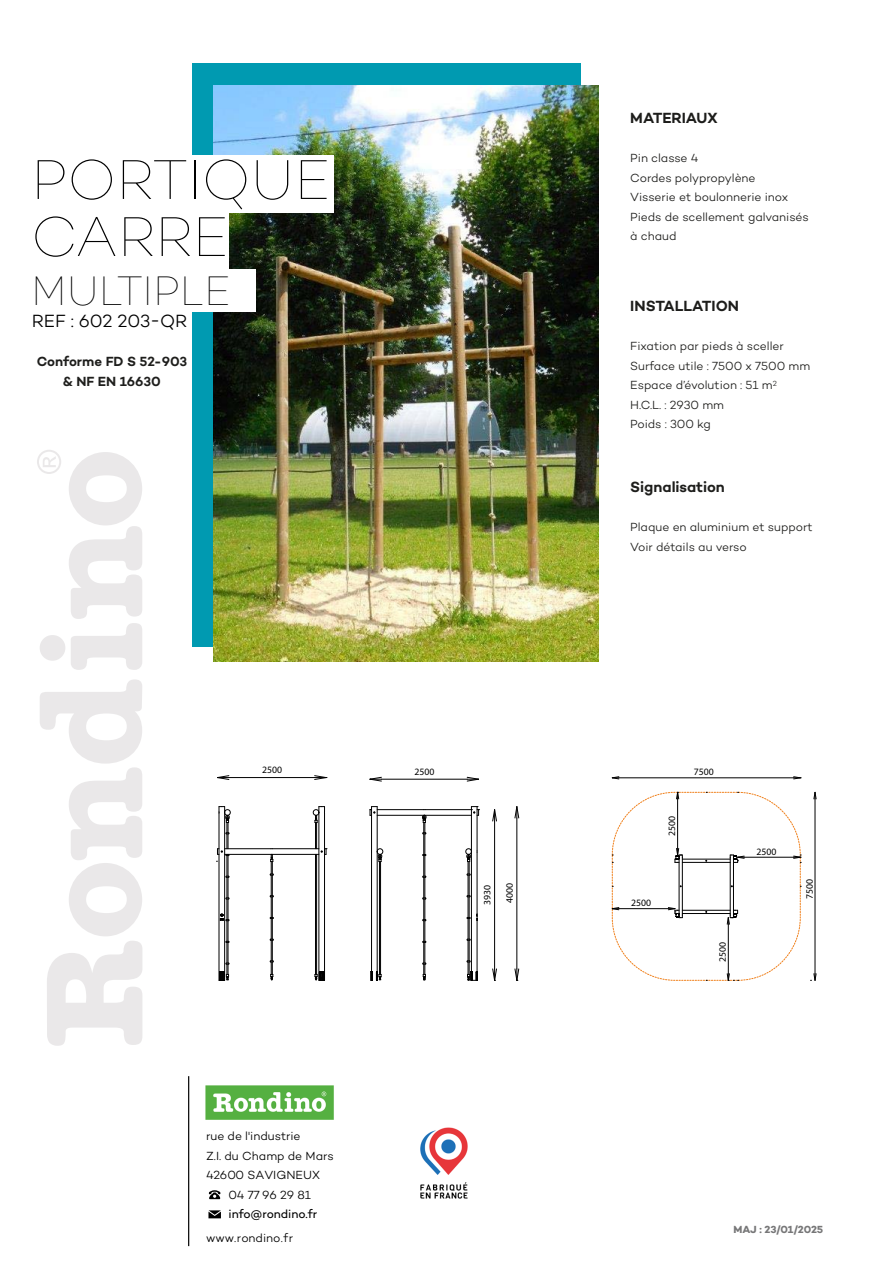
<style>
.page{position:relative;width:893px;height:1263px;background:#fff}
.page>*{position:absolute;margin:0;border:0;box-sizing:border-box;transform-origin:0 0}
.t1{font:100 57px "Campton";color:#000}
.t2{font:100 42px "Campton";color:#000}
.t3{font:300 18px "Campton";letter-spacing:-.01em;color:#000}
.t4{font:600 15px "Campton";color:#1d1d1b}
.t5{font:600 15px "Campton";color:#1e1e1c}
.t6{font:600 13.5px/19.5px "Campton";color:#1e1e1c;text-align:center}
.t7{font:300 12px/19.5px "Campton";color:#1e1e1c}
.t8{font:300 12px/19.5px "Campton";letter-spacing:-.005em;color:#1d1d1b}
.t9{font:300 12px "Campton";color:#000}
.t10{font:12px "Campton";color:#000}
.t11{font:700 10.5px "Campton";letter-spacing:-.025em;color:#777778}
.t12{font:9.75px "Myriad Pro";color:#000}
</style>
<div class="page">
<div style="left:192px;top:63px;width:388px;height:584px;background:#009ab1"></div>
<img style="left:214px;top:86px;width:384px;height:576px">
<hr style="left:815px;top:799px;width:1px;height:175px;background:#000">
<svg style="left:813px;top:792px;width:3px;height:7px"></svg>
<svg style="left:810px;top:973px;width:6px;height:8px"></svg>
<hr style="left:728px;top:924px;width:1px;height:50px;background:#000">
<hr style="left:619px;top:777px;width:175px;height:1px;background:#000">
<svg style="left:612px;top:776px;width:7px;height:3px"></svg>
<svg style="left:793px;top:776px;width:8px;height:3px"></svg>
<hr style="left:744px;top:857px;width:50px;height:1px;background:#000">
<hr style="left:677px;top:799px;width:1px;height:49px;background:#000">
<svg style="left:676px;top:792px;width:3px;height:7px"></svg>
<hr style="left:619px;top:908px;width:49px;height:1px;background:#000">
<svg style="left:612px;top:907px;width:7px;height:3px"></svg>
<svg style="left:727px;top:973px;width:12px;height:8px"></svg>
<svg style="left:792px;top:855px;width:9px;height:8px"></svg>
<hr style="left:682px;top:862px;width:48px;height:1px;background:#000">
<hr style="left:682px;top:859px;width:48px;height:1px;background:#000">
<hr style="left:682px;top:913px;width:48px;height:1px;background:#000">
<hr style="left:682px;top:910px;width:48px;height:1px;background:#000">
<hr style="left:733px;top:858px;width:1px;height:57px;background:#000">
<svg style="left:727px;top:910px;width:11px;height:15px"></svg>
<hr style="left:730px;top:858px;width:1px;height:57px;background:#000">
<svg style="left:730px;top:855px;width:15px;height:8px"></svg>
<hr style="left:682px;top:858px;width:1px;height:57px;background:#000">
<hr style="left:679px;top:858px;width:1px;height:57px;background:#000">
<svg style="left:675px;top:848px;width:8px;height:15px"></svg>
<svg style="left:668px;top:907px;width:15px;height:11px"></svg>
<svg style="left:217px;top:775px;width:12px;height:5px"></svg>
<hr style="left:229px;top:777px;width:86px;height:1px;background:#000">
<svg style="left:314px;top:775px;width:13px;height:5px"></svg>
<hr style="left:381px;top:779px;width:86px;height:1px;background:#000">
<svg style="left:467px;top:777px;width:12px;height:4px"></svg>
<svg style="left:370px;top:777px;width:12px;height:4px"></svg>
<hr style="left:517px;top:818px;width:1px;height:151px;background:#000">
<svg style="left:514px;top:806px;width:5px;height:12px"></svg>
<svg style="left:514px;top:968px;width:5px;height:13px"></svg>
<hr style="left:494px;top:821px;width:1px;height:148px;background:#000">
<svg style="left:492px;top:809px;width:5px;height:12px"></svg>
<svg style="left:492px;top:968px;width:5px;height:13px"></svg>
<hr style="left:272px;top:854px;width:47px;height:1px;background:#000">
<hr style="left:225px;top:854px;width:46px;height:1px;background:#000">
<hr style="left:225px;top:848px;width:46px;height:1px;background:#000">
<hr style="left:273px;top:848px;width:46px;height:1px;background:#000">
<hr style="left:324px;top:813px;width:1px;height:167px;background:#000">
<hr style="left:319px;top:813px;width:1px;height:167px;background:#000">
<svg style="left:315px;top:971px;width:10px;height:10px"></svg>
<hr style="left:315px;top:854px;width:1px;height:120px;background:#000">
<hr style="left:316px;top:854px;width:1px;height:120px;background:#000">
<svg style="left:313px;top:806px;width:14px;height:49px"></svg>
<svg style="left:270px;top:848px;width:4px;height:132px"></svg>
<svg style="left:216px;top:806px;width:14px;height:175px"></svg>
<hr style="left:377px;top:809px;width:46px;height:1px;background:#000">
<hr style="left:425px;top:809px;width:46px;height:1px;background:#000">
<hr style="left:425px;top:815px;width:46px;height:1px;background:#000">
<svg style="left:471px;top:806px;width:9px;height:10px"></svg>
<svg style="left:370px;top:806px;width:7px;height:10px"></svg>
<hr style="left:377px;top:815px;width:47px;height:1px;background:#000">
<hr style="left:377px;top:807px;width:1px;height:44px;background:#000">
<hr style="left:377px;top:852px;width:1px;height:120px;background:#000">
<hr style="left:371px;top:852px;width:1px;height:120px;background:#000">
<hr style="left:371px;top:807px;width:1px;height:44px;background:#000">
<hr style="left:477px;top:807px;width:1px;height:44px;background:#000">
<hr style="left:471px;top:807px;width:1px;height:44px;background:#000">
<svg style="left:371px;top:971px;width:11px;height:10px"></svg>
<hr style="left:379px;top:861px;width:1px;height:113px;background:#000">
<hr style="left:380px;top:861px;width:1px;height:113px;background:#000">
<svg style="left:371px;top:848px;width:12px;height:14px"></svg>
<svg style="left:466px;top:848px;width:12px;height:133px"></svg>
<svg style="left:422px;top:809px;width:4px;height:171px"></svg>
<img style="left:420px;top:1127px;width:48px;height:72px">
<div style="left:34px;top:155px;width:300px;height:58px;background:#fff"></div>
<div style="left:31px;top:212px;width:198px;height:58px;background:#fff"></div>
<div style="left:49px;top:269px;width:207px;height:43px;background:#fff"></div>
<hr style="left:188px;top:1076px;width:1px;height:170px;background:#000">
<svg style="left:209px;top:1190px;width:12px;height:9px"></svg>
<svg style="left:208px;top:1210px;width:13px;height:8px"></svg>
<img style="left:205px;top:1085px;width:129px;height:35px">
<svg style="left:37px;top:450px;width:105px;height:220px"></svg>
<svg style="left:40px;top:679px;width:102px;height:367px"></svg>
<h1 class="t1" style="left:31px;top:145px;width:302px">PORTIQUE</h1>
<h1 class="t1" style="left:31px;top:202px;width:200px">CARRE</h1>
<h2 class="t2" style="left:31px;top:265px;width:202px">MULTIPLE</h2>
<h3 class="t3" style="left:32px;top:309px;width:157px">REF : 602 203-QR</h3>
<p class="t6" style="left:37px;top:352px;width:152px">Conforme FD S 52-903 &amp; NF EN 16630</p>
<p class="t12" style="left:262px;top:764px;width:22px">2500</p>
<p class="t12" style="left:415px;top:766px;width:22px">2500</p>
<p class="t12" style="left:481px;top:905px;width:22px;rotate:-90deg">3930</p>
<p class="t12" style="left:503px;top:903px;width:22px;rotate:-90deg">4000</p>
<p class="t9" style="left:206px;top:1129px;width:96px">rue de l'industrie</p>
<p class="t9" style="left:206px;top:1148px;width:129px">Z.I. du Champ de Mars</p>
<p class="t9" style="left:206px;top:1168px;width:116px">42600 SAVIGNEUX</p>
<p class="t9" style="left:229px;top:1187px;width:84px">04 77 96 29 81</p>
<p class="t10" style="left:228px;top:1207px;width:90px">info@rondino.fr</p>
<p class="t9" style="left:206px;top:1231px;width:89px">www.rondino.fr</p>
<p class="t4" style="left:630px;top:109px;width:89px">MATERIAUX</p>
<p class="t8" style="left:630px;top:148px;width:180px">Pin classe 4<br>Cordes polypropylène<br>Visserie et boulonnerie inox<br>Pieds de scellement galvanisés à chaud</p>
<p class="t4" style="left:630px;top:297px;width:110px">INSTALLATION</p>
<p class="t7" style="left:630px;top:336px;width:181px">Fixation par pieds à sceller<br>Surface utile : 7500 x 7500 mm<br>Espace d’évolution : 51 m<sup>2<br></sup>H.C.L. : 2930 mm<br>Poids : 300 kg</p>
<p class="t5" style="left:630px;top:478px;width:96px">Signalisation</p>
<p class="t7" style="left:630px;top:517px;width:184px">Plaque en aluminium et support<br>Voir détails au verso</p>
<p class="t12" style="left:666px;top:836px;width:22px;rotate:-90deg">2500</p>
<p class="t12" style="left:694px;top:766px;width:22px">7500</p>
<p class="t12" style="left:631px;top:897px;width:22px">2500</p>
<p class="t12" style="left:717px;top:961px;width:22px;rotate:-90deg">2500</p>
<p class="t12" style="left:756px;top:845px;width:22px">2500</p>
<p class="t12" style="left:803px;top:899px;width:22px;rotate:-90deg">7500</p>
<p class="t11" style="left:733px;top:1222px;width:91px">MAJ : 23/01/2025</p>
</div>
